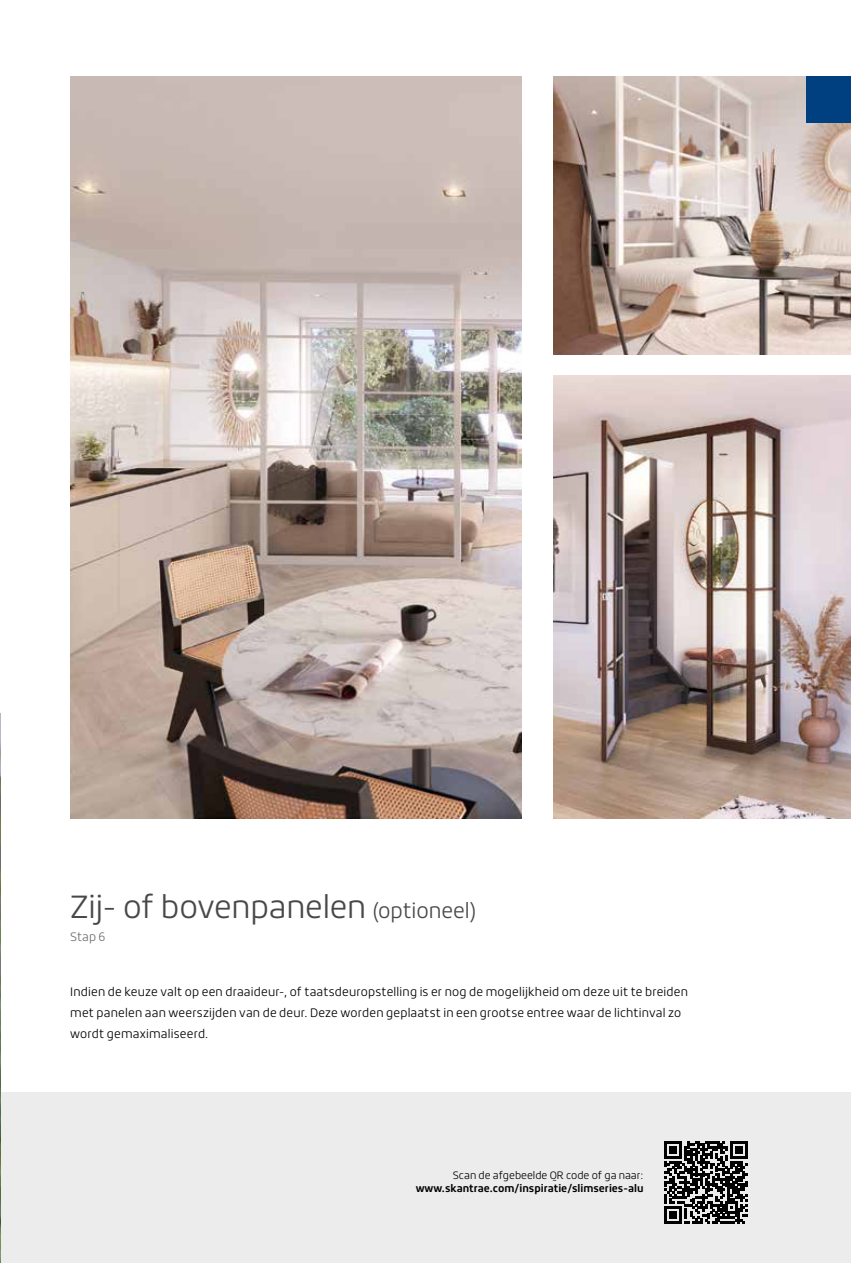
<style>
.page{position:relative;width:851px;height:1263px;background:#fff}
.page>*{position:absolute;margin:0;border:0;box-sizing:border-box;transform-origin:0 0}
.t1{font:300 31.5px "Roihu";letter-spacing:-.005em;color:#484847}
.t2{font:300 12px/21px "Roihu";letter-spacing:.015em;color:#000}
.t3{font:300 12px "Roihu";color:#6e6e6e}
.t4{font:700 10.5px "Roihu";color:#000}
.t5{font:300 10.5px "Roihu";color:#000}
.s1{font-size:21px}
</style>
<div class="page">
<img style="left:553px;top:376px;width:297px;height:443px">
<img style="left:553px;top:77px;width:297px;height:278px">
<div style="left:0;top:1093px;width:850px;height:170px;background:#ececec"></div>
<div style="left:806px;top:77px;width:44px;height:46px;background:#004080"></div>
<img style="left:0;top:714px;width:1px;height:142px">
<img style="left:0;top:856px;width:1px;height:142px">
<img style="left:0;top:998px;width:1px;height:95px">
<img style="left:0;top:1093px;width:1px;height:137px">
<img style="left:0;top:1230px;width:1px;height:33px">
<img style="left:70px;top:77px;width:451px;height:742px">
<svg style="left:664px;top:1141px;width:83px;height:83px"></svg>
<h1 class="t1" style="left:70px;top:889px;width:407px">Zij- of bovenpanelen <span class="s1">(optioneel)</span></h1>
<p class="t3" style="left:70px;top:930px;width:37px">Stap 6</p>
<p class="t2" style="left:70px;top:982px;width:619px">Indien de keuze valt op een draaideur-, of taatsdeuropstelling is er nog de mogelijkheid om deze uit te breiden met panelen aan weerszijden van de deur. Deze worden geplaatst in een grootse entree waar de lichtinval zo wordt gemaximaliseerd.</p>
<p class="t5" style="left:452px;top:1169px;width:192px">Scan de afgebeelde QR code of ga naar:</p>
<p class="t4" style="left:415px;top:1182px;width:229px">www.skantrae.com/inspiratie/slimseries-alu</p>
</div>
